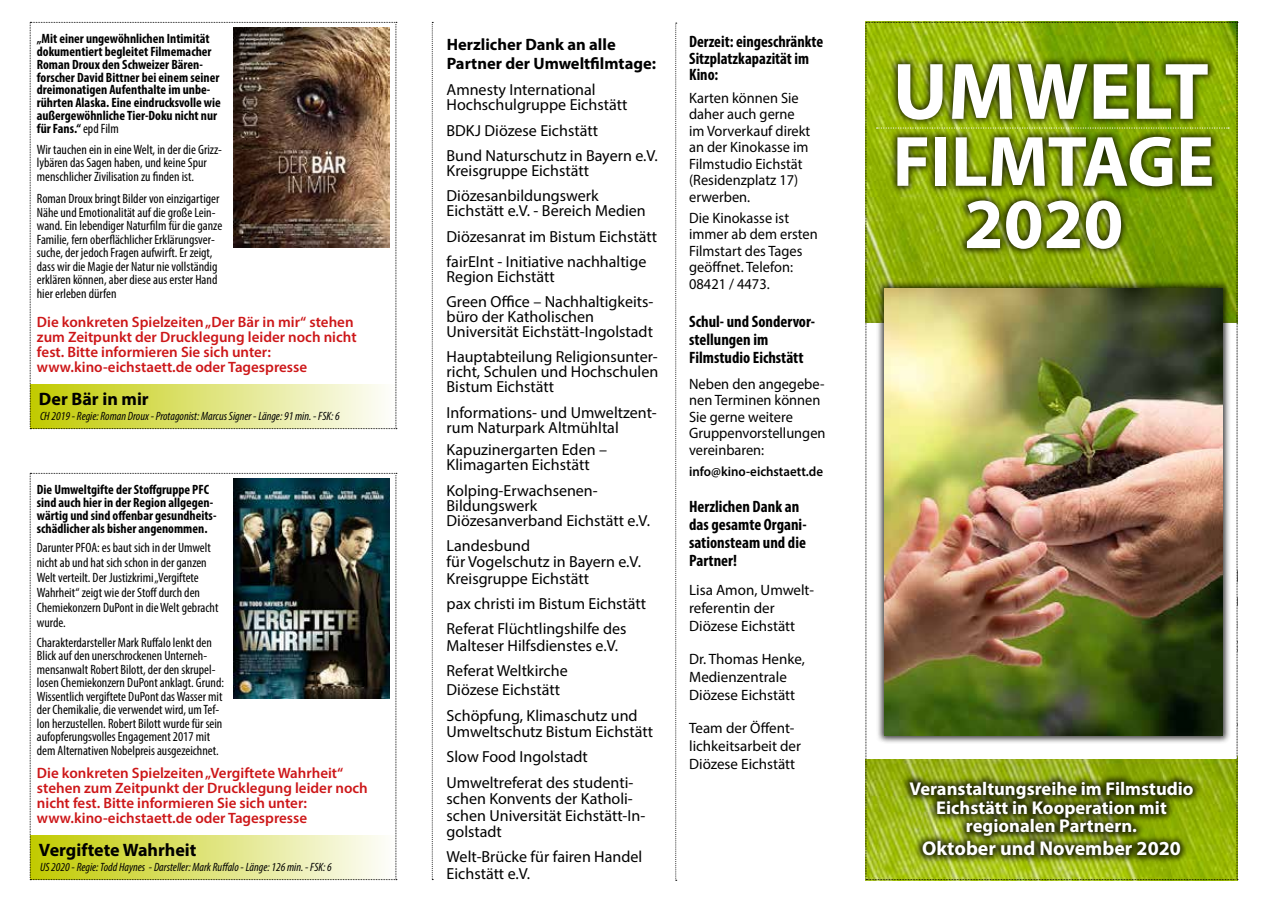
<style>
.page{position:relative;width:1272px;height:902px;background:#fff}
.page>*{position:absolute;margin:0;border:0;box-sizing:border-box;transform-origin:0 0}
.t1{font:700 81px "Myriad Pro";color:#fff}
.t2{font:700 71.85px/62.2px "Myriad Pro";color:#fff;text-align:center}
.t3{font:700 19.95px "Myriad Pro";color:#fff}
.t4{font:700 18.6px/18.6px "Myriad Pro";color:#fff;text-align:center}
.t5{font:700 18px "Myriad Pro";color:#000}
.t6{font:700 condensed 16.5px/18px "Myriad Pro";color:#000}
.t7{font:700 16.5px/19.8px "Myriad Pro";color:#000}
.t8{font:16.05px/25.2px "Myriad Pro";color:#000}
.t9{font:600 15px/15px "Myriad Pro";color:#cd1719}
.t10{font:15px/16.5px "Myriad Pro";color:#000;scale:.96 1}
.t11{font:15px/18px "Myriad Pro";color:#000}
.t12{font:condensed 13.5px/13.5px "Myriad Pro";color:#000}
.t13{font:700 condensed 13.5px/12.8px "Myriad Pro";color:#000}
.t14{font:600 13.5px "Myriad Pro";color:#000;scale:.96 1}
.t15{font:italic condensed 12px "Myriad Pro";color:#000}
.s1{font-weight:400}
</style>
<div class="page">
<svg style="left:30px;top:22px;width:367px;height:407px"></svg>
<svg style="left:30px;top:473px;width:367px;height:407px"></svg>
<img style="left:234px;top:28px;width:155px;height:219px">
<img style="left:234px;top:479px;width:155px;height:219px">
<svg style="left:432px;top:22px;width:1px;height:858px"></svg>
<img style="left:865px;top:22px;width:372px;height:858px">
<div style="left:958px;top:193px;width:171px;height:63px;background:#000;opacity:.75"></div>
<div style="left:900px;top:772px;width:301px;height:91px;background:#000;opacity:.75"></div>
<svg style="left:675px;top:23px;width:1px;height:857px"></svg>
<p class="t13" style="left:37px;top:32px;width:185px">„Mit einer ungewöhnlichen Intimität dokumentiert begleitet Filmemacher Roman Droux den Schweizer Bären&shy;forscher David Bittner bei einem seiner dreimonatigen Aufenthalte im unbe&shy;rührten Alaska. Eine eindrucksvolle wie außergewöhnliche Tier-Doku nicht nur für Fans.“ <span class="s1">epd Film</span></p>
<p class="t12" style="left:37px;top:142px;width:187px">Wir tauchen ein in eine Welt, in der die Grizz&shy;lybären das Sagen haben, und keine Spur menschlicher Zivilisation zu finden ist.</p>
<p class="t12" style="left:37px;top:192px;width:187px">Roman Droux bringt Bilder von einzigartiger Nähe und Emotionalität auf die große Lein&shy;wand. Ein lebendiger Naturfilm für die ganze Familie, fern oberflächlicher Erklärungsver&shy;suche, der jedoch Fragen aufwirft. Er zeigt, dass wir die Magie der Natur nie vollständig erklären können, aber diese aus erster Hand hier erleben dürfen</p>
<p class="t9" style="left:37px;top:314px;width:321px">Die konkreten Spielzeiten „Der Bär in mir“ stehen zum Zeitpunkt der Drucklegung leider noch nicht fest. Bitte informieren Sie sich unter: www.kino-eichstaett.de oder Tagespresse</p>
<h3 class="t5" style="left:39px;top:387px;width:111px">Der Bär in mir</h3>
<p class="t15" style="left:40px;top:408px;width:301px">CH 2019 - Regie: Roman Droux - Protagonist: Marcus Signer - Länge: 91 min. - FSK: 6</p>
<p class="t13" style="left:37px;top:483px;width:181px">Die Umweltgifte der Stoffgruppe PFC sind auch hier in der Region allgegen&shy;wärtig und sind offenbar gesundheits&shy;schädlicher als bisher angenommen.</p>
<p class="t12" style="left:37px;top:540px;width:183px;line-height:15px">Darunter PFOA: es baut sich in der Umwelt nicht ab und hat sich schon in der ganzen Welt verteilt. Der Justizkrimi „Vergiftete Wahrheit“ zeigt wie der Stoff durch den Chemiekonzern DuPont in die Welt gebracht wurde.</p>
<p class="t12" style="left:37px;top:635px;width:189px">Charakterdarsteller Mark Ruffalo lenkt den Blick auf den unerschrockenen Unterneh&shy;mensanwalt Robert Bilott, der den skrupel&shy;losen Chemiekonzern DuPont anklagt. Grund:<br>Wissentlich vergiftete DuPont das Wasser mit der Chemikalie, die verwendet wird, um Tef&shy;lon herzustellen. Robert Bilott wurde für sein aufopferungsvolles Engagement 2017 mit dem Alternativen Nobelpreis ausgezeichnet.</p>
<p class="t9" style="left:37px;top:765px;width:332px">Die konkreten Spielzeiten „Vergiftete Wahrheit“ stehen zum Zeitpunkt der Drucklegung leider noch nicht fest. Bitte informieren Sie sich unter: www.kino-eichstaett.de oder Tagespresse</p>
<h3 class="t5" style="left:39px;top:838px;width:159px">Vergiftete Wahrheit</h3>
<p class="t15" style="left:40px;top:859px;width:293px">US 2020 - Regie: Todd Haynes - Darsteller: Mark Ruffalo - Länge: 126 min. - FSK: 6</p>
<p class="t7" style="left:446px;top:34px;width:211px">Herzlicher Dank an alle<br>Partner der Umweltfilmtage:</p>
<p class="t8" style="left:446px;top:82px;width:182px;line-height:15px">Amnesty International<br>Hochschulgruppe Eichstätt</p>
<p class="t8" style="left:446px;top:117px;width:213px">BDKJ Diözese Eichstätt<br>Bund Naturschutz in Bayern e.V.</p>
<p class="t8" style="left:446px;top:158px;width:154px">Kreisgruppe Eichstätt<br>Diözesanbildungswerk</p>
<p class="t8" style="left:446px;top:198px;width:212px">Eichstätt e.V. - Bereich Medien<br>Diözesanrat im Bistum Eichstätt fairEInt - Initiative nachhaltige</p>
<p class="t8" style="left:446px;top:263px;width:208px">Region Eichstätt<br>Green Office – Nachhaltigkeits-</p>
<p class="t8" style="left:446px;top:309px;width:208px;line-height:15px">büro der Katholischen<br>Universität Eichstätt-Ingolstadt</p>
<p class="t8" style="left:446px;top:349px;width:213px;line-height:15px;text-align:justify">Hauptabteilung Religionsunter&shy;richt, Schulen und Hochschulen Bistum Eichstätt</p>
<p class="t8" style="left:446px;top:404px;width:212px;line-height:15px">Informations- und Umweltzent&shy;rum Naturpark Altmühltal</p>
<p class="t8" style="left:446px;top:442px;width:162px;line-height:15px">Kapuzinergarten Eden –<br>Klimagarten Eichstätt</p>
<p class="t8" style="left:446px;top:482px;width:205px;line-height:15px">Kolping-Erwachsenen-<br>Bildungswerk<br>Diözesanverband Eichstätt e.V.</p>
<p class="t8" style="left:446px;top:537px;width:196px;line-height:16.5px">Landesbund<br>für Vogelschutz in Bayern e.V.<br>Kreisgruppe Eichstätt</p>
<p class="t8" style="left:446px;top:590px;width:201px">pax christi im Bistum Eichstätt<br>Referat Flüchtlingshilfe des</p>
<p class="t8" style="left:446px;top:632px;width:173px">Malteser Hilfsdienstes e.V.<br>Referat Weltkirche</p>
<p class="t8" style="left:446px;top:677px;width:192px">Diözese Eichstätt<br>Schöpfung, Klimaschutz und</p>
<p class="t8" style="left:446px;top:718px;width:208px">Umweltschutz Bistum Eichstätt<br>Slow Food Ingolstadt<br>Umweltreferat des studenti-</p>
<p class="t8" style="left:446px;top:790px;width:200px;line-height:16.5px">schen Konvents der Katholi&shy;schen Universität Eichstätt-In&shy;golstadt</p>
<p class="t8" style="left:446px;top:848px;width:197px;line-height:16.5px">Welt-Brücke für fairen Handel<br>Eichstätt e.V.</p>
<p class="t6" style="left:689px;top:33px;width:135px;line-height:16.5px">Derzeit: eingeschränkte<br>Sitzplatzkapazität im<br>Kino:</p>
<p class="t10" style="left:689px;top:89px;width:128px">Karten können Sie daher auch gerne im Vorverkauf direkt an der Kinokasse im<br>Filmstudio Eichstät (Residenzplatz 17) erwerben.</p>
<p class="t10" style="left:689px;top:209px;width:135px">Die Kinokasse ist immer ab dem ersten<br>Filmstart des Tages geöffnet. Telefon:<br>08421 / 4473.</p>
<p class="t6" style="left:689px;top:312px;width:127px">Schul- und Sondervor&shy;stellungen im<br>Filmstudio Eichstätt</p>
<p class="t10" style="left:689px;top:375px;width:144px">Neben den angegebe&shy;nen Terminen können<br>Sie gerne weitere<br>Gruppenvorstellungen vereinbaren:</p>
<p class="t14" style="left:689px;top:462px;width:141px">info@kino-eichstaett.de</p>
<p class="t6" style="left:689px;top:497px;width:119px">Herzlichen Dank an das gesamte Organi&shy;sationsteam und die<br>Partner!</p>
<p class="t11" style="left:689px;top:580px;width:126px">Lisa Amon, Umwelt&shy;referentin der<br>Diözese Eichstätt</p>
<p class="t11" style="left:689px;top:649px;width:117px">Dr. Thomas Henke,<br>Medienzentrale<br>Diözese Eichstätt</p>
<p class="t11" style="left:689px;top:718px;width:113px">Team der Öffent&shy;lichkeitsarbeit der<br>Diözese Eichstätt</p>
<h1 class="t1" style="left:892px;top:39px;width:318px">UMWELT</h1>
<h2 class="t2" style="left:892px;top:128px;width:323px">FILMTAGE<br>2020</h2>
<h3 class="t4" style="left:909px;top:778px;width:286px">Veranstaltungsreihe im Filmstudio<br>Eichstätt in Kooperation mit regionalen Partnern.</h3>
<h3 class="t3" style="left:922px;top:835px;width:260px">Oktober und November 2020</h3>
</div>
